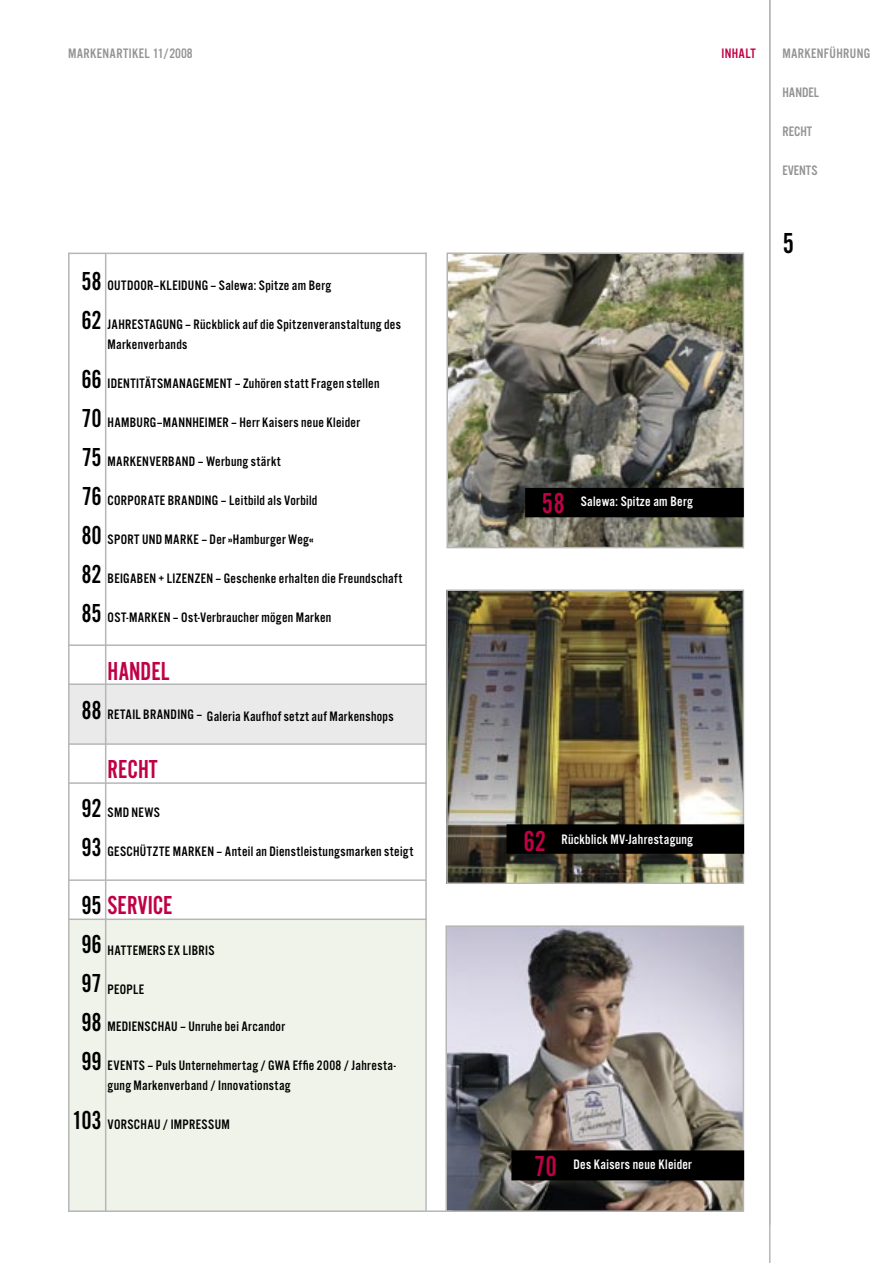
<style>
.page{position:relative;width:893px;height:1263px;background:#fff}
.page>*{position:absolute;margin:0;border:0;box-sizing:border-box;transform-origin:0 0}
.t1{font:30px "Alternate Got No 2 D";color:#c00045}
.t2{font:30px "Alternate Got No 2 D";color:#000}
.t3{font:27px/39px "Alternate Got No 2 D";color:#000}
.t4{font:27px "Alternate Got No 2 D";color:#c00045}
.t5{font:14.25px/19.5px "Alternate Got No 3 D";letter-spacing:.025em;color:#000}
.t6{font:14.25px "Alternate Got No 3 D";letter-spacing:.02em;color:#fff}
.t7{font:14.25px "Alternate Got No 3 D";letter-spacing:.025em;color:#939393}
.t8{font:14.25px "Alternate Got No 3 D";letter-spacing:.025em;color:#c00045}
.s1{color:#c00045}
</style>
<div class="page">
<div style="left:68px;top:920px;width:357px;height:292px;background:#f0f3e9"></div>
<div style="left:69px;top:685px;width:356px;height:59px;background:#eaeaea"></div>
<img style="left:448px;top:928px;width:293px;height:281px">
<div style="left:445px;top:925px;width:299px;height:287px;border:2px solid #b6b6b6"></div>
<img style="left:449px;top:255px;width:292px;height:290px">
<div style="left:446px;top:252px;width:298px;height:296px;border:2px solid #b6b6b6"></div>
<img style="left:449px;top:592px;width:292px;height:289px">
<div style="left:446px;top:589px;width:298px;height:295px;border:2px solid #b6b6b6"></div>
<hr style="left:769px;top:0;width:1px;height:1263px;background:#b6b6b6">
<hr style="left:105px;top:253px;width:1px;height:959px;background:#b6b6b6">
<hr style="left:68px;top:1210px;width:384px;height:2px;background:#b6b6b6">
<hr style="left:425px;top:252px;width:2px;height:960px;background:#b6b6b6">
<div style="left:511px;top:1150px;width:233px;height:30px;background:#000"></div>
<div style="left:507px;top:824px;width:237px;height:30px;background:#000"></div>
<div style="left:525px;top:488px;width:219px;height:29px;background:#000"></div>
<hr style="left:68px;top:253px;width:358px;height:1px;background:#b6b6b6">
<hr style="left:69px;top:879px;width:357px;height:2px;background:#b6b6b6">
<hr style="left:69px;top:918px;width:358px;height:2px;background:#b6b6b6">
<hr style="left:68px;top:644px;width:358px;height:2px;background:#b6b6b6">
<hr style="left:68px;top:683px;width:359px;height:2px;background:#b6b6b6">
<hr style="left:69px;top:743px;width:358px;height:2px;background:#b6b6b6">
<hr style="left:69px;top:782px;width:358px;height:2px;background:#b6b6b6">
<hr style="left:68px;top:253px;width:2px;height:959px;background:#b6b6b6">
<p class="t7" style="left:68px;top:46px;width:126px">MARKENARTIKEL 11/ 2008</p>
<p class="t8" style="left:721px;top:46px;width:36px">INHALT</p>
<p class="t7" style="left:782px;top:46px;width:89px">MARKENFÜHRUNG</p>
<p class="t7" style="left:782px;top:85px;width:38px">HANDEL</p>
<p class="t7" style="left:782px;top:124px;width:31px">RECHT</p>
<p class="t7" style="left:782px;top:163px;width:37px">EVENTS</p>
<h2 class="t3" style="left:81px;top:262px;width:22px">58<br>62</h2>
<h2 class="t3" style="left:81px;top:359px;width:22px;text-align:justify">66<br>70<br>75<br>76<br>80<br>82<br>85</h2>
<p class="t5" style="left:108px;top:276px;width:225px">OUTDOOR–KLEIDUNG – Salewa: Spitze am Berg</p>
<p class="t5" style="left:108px;top:315px;width:295px">JAHRESTAGUNG – Rückblick auf die Spitzenveranstaltung des<br>Markenverbands</p>
<p class="t5" style="left:108px;top:373px;width:273px">IDENTITÄTSMANAGEMENT – Zuhören statt Fragen stellen</p>
<p class="t5" style="left:108px;top:412px;width:254px">HAMBURG–MANNHEIMER – Herr Kaisers neue Kleider</p>
<p class="t5" style="left:108px;top:451px;width:175px">MARKENVERBAND – Werbung stärkt</p>
<p class="t5" style="left:108px;top:490px;width:211px">CORPORATE BRANDING – Leitbild als Vorbild</p>
<p class="t5" style="left:108px;top:529px;width:208px">SPORT UND MARKE – Der »Hamburger Weg«</p>
<p class="t5" style="left:108px;top:568px;width:296px">BEIGABEN + LIZENZEN – Geschenke erhalten die Freundschaft</p>
<p class="t5" style="left:108px;top:607px;width:225px">OST-MARKEN – Ost-Verbraucher mögen Marken</p>
<h2 class="t4" style="left:108px;top:657px;width:63px">HANDEL</h2>
<p class="t5" style="left:108px;top:706px;width:288px">RETAIL BRANDING – Galeria Kaufhof setzt auf Markenshops</p>
<h2 class="t4" style="left:108px;top:755px;width:52px">RECHT</h2>
<p class="t5" style="left:108px;top:802px;width:54px">SMD NEWS</p>
<p class="t5" style="left:108px;top:841px;width:307px">GESCHÜTZTE MARKEN – Anteil an Dienstleistungsmarken steigt</p>
<h2 class="t3" style="left:81px;top:691px;width:22px">88</h2>
<h2 class="t3" style="left:81px;top:788px;width:22px">92<br>93</h2>
<h2 class="t3" style="left:81px;top:886px;width:93px">95 <span class="s1">SERVICE<br></span>96<br>97<br>98<br>99</h2>
<h2 class="t3" style="left:72px;top:1100px;width:31px">103</h2>
<p class="t5" style="left:108px;top:940px;width:108px">HATTEMERS EX LIBRIS</p>
<p class="t5" style="left:108px;top:979px;width:38px">PEOPLE</p>
<p class="t5" style="left:108px;top:1017px;width:179px">MEDIENSCHAU – Unruhe bei Arcandor</p>
<p class="t5" style="left:108px;top:1056px;width:290px">EVENTS – Puls Unternehmertag / GWA Effie 2008 / Jahresta&shy;gung Markenverband / Innovationstag</p>
<p class="t5" style="left:108px;top:1114px;width:124px">VORSCHAU / IMPRESSUM</p>
<h1 class="t2" style="left:783px;top:227px;width:13px">5</h1>
<h1 class="t1" style="left:542px;top:487px;width:24px">58</h1>
<p class="t6" style="left:581px;top:494px;width:114px">Salewa: Spitze am Berg</p>
<h1 class="t1" style="left:524px;top:825px;width:24px">62</h1>
<p class="t6" style="left:562px;top:831px;width:133px">Rückblick MV-Jahrestagung</p>
<h1 class="t1" style="left:534px;top:1151px;width:24px">70</h1>
<p class="t6" style="left:574px;top:1157px;width:120px">Des Kaisers neue Kleider</p>
</div>
